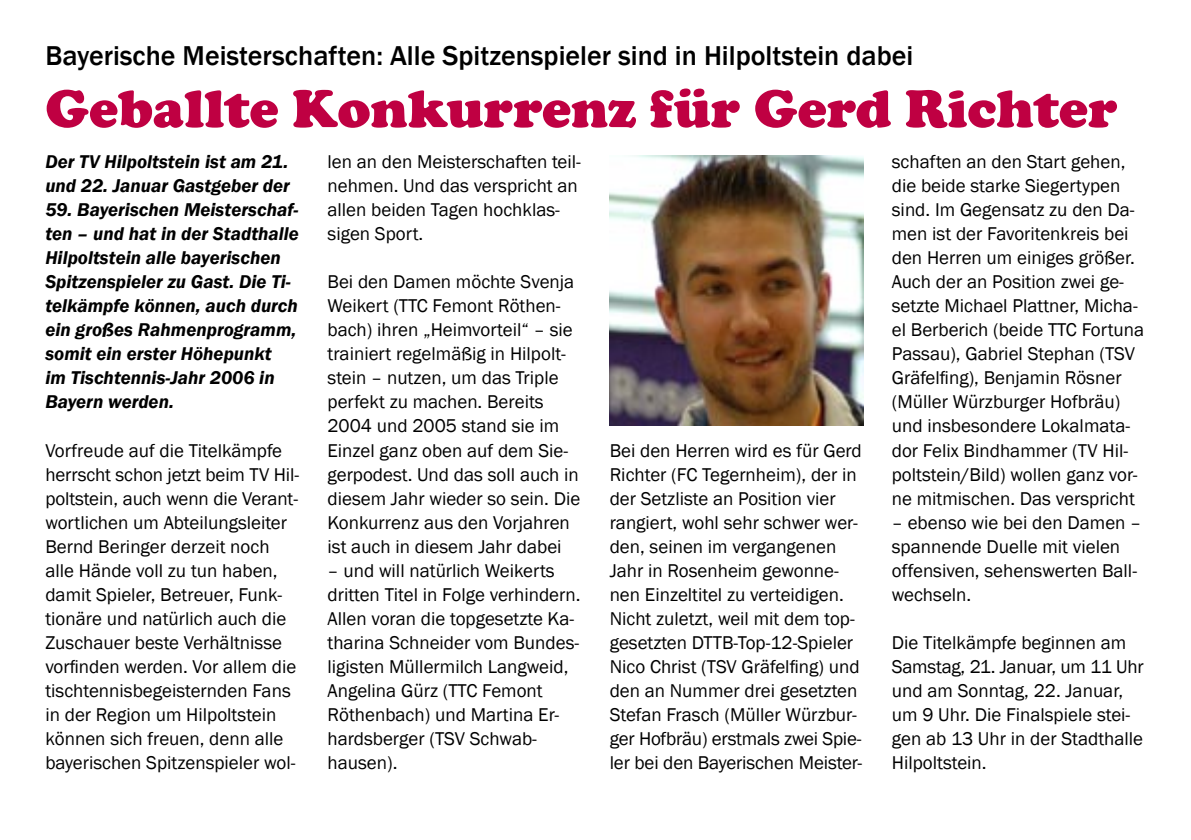
<style>
.page{position:relative;width:1191px;height:840px;background:#fff}
.page>*{position:absolute;margin:0;border:0;box-sizing:border-box;transform-origin:0 0}
.Headline{font:900 55px "Cooper";color:#bf0042}
.Stichzeile{font:500 28px "Franklin Gothic";color:#000}
.Bodytext{font:19px/24px "Franklin Gothic";color:#000}
.Vorspann{font:italic 600 19px/24px "Franklin Gothic";color:#000}
</style>
<div class="page">
<img style="left:609px;top:155px;width:254px;height:270px">
<p class="Stichzeile" style="left:45px;top:38px;width:869px">Bayerische Meisterschaften: Alle Spitzenspieler sind in Hilpoltstein dabei</p>
<p class="Headline" style="left:45px;top:76px;width:1073px">Geballte Konkurrenz für Gerd Richter</p>
<p class="Vorspann" style="left:45px;top:150px;width:246px">Der TV Hilpoltstein ist am 21. und 22. Januar Gastgeber der</p>
<p class="Vorspann" style="left:45px;top:198px;width:255px">59. Bayerischen Meisterschaf&shy;ten – und hat in der Stadthalle<br>Hilpoltstein alle bayerischen<br>Spitzenspieler zu Gast. Die Ti&shy;telkämpfe können, auch durch ein großes Rahmenprogramm, somit ein erster Höhepunkt<br>im Tischtennis-Jahr 2006 in<br>Bayern werden.</p>
<p class="Bodytext" style="left:327px;top:150px;width:255px">len an den Meisterschaften teil&shy;nehmen. Und das verspricht an allen beiden Tagen hochklas&shy;sigen Sport.</p>
<p class="Bodytext" style="left:327px;top:270px;width:254px">Bei den Damen möchte Svenja<br>Weikert (TTC Femont Röthen&shy;bach) ihren „Heimvorteil“ – sie trainiert regelmäßig in Hilpolt&shy;stein – nutzen, um das Triple perfekt zu machen. Bereits<br>2004 und 2005 stand sie im<br>Einzel ganz oben auf dem Sie&shy;gerpodest. Und das soll auch in diesem Jahr wieder so sein. Die<br>Konkurrenz aus den Vorjahren ist auch in diesem Jahr dabei</p>
<p class="Bodytext" style="left:327px;top:558px;width:254px">– und will natürlich Weikerts dritten Titel in Folge verhindern.<br>Allen voran die topgesetzte Ka&shy;tharina Schneider vom Bundes&shy;ligisten Müllermilch Langweid,<br>Angelina Gürz (TTC Femont<br>Röthenbach) und Martina Er&shy;hardsberger (TSV Schwab&shy;hausen).</p>
<p class="Bodytext" style="left:891px;top:150px;width:254px">schaften an den Start gehen, die beide starke Siegertypen sind. Im Gegensatz zu den Da&shy;men ist der Favoritenkreis bei den Herren um einiges größer.<br>Auch der an Position zwei ge&shy;setzte Michael Plattner, Micha&shy;el Berberich (beide TTC Fortuna<br>Passau), Gabriel Stephan (TSV<br>Gräfelfing), Benjamin Rösner (Müller Würzburger Hofbräu) und insbesondere Lokalmata&shy;dor Felix Bindhammer (TV Hil&shy;poltstein/Bild) wollen ganz vor&shy;ne mitmischen. Das verspricht</p>
<p class="Bodytext" style="left:891px;top:510px;width:251px">– ebenso wie bei den Damen – spannende Duelle mit vielen offensiven, sehenswerten Ball&shy;wechseln.</p>
<p class="Bodytext" style="left:891px;top:630px;width:253px">Die Titelkämpfe beginnen am<br>Samstag, 21. Januar, um 11 Uhr und am Sonntag, 22. Januar, um 9 Uhr. Die Finalspiele stei&shy;gen ab 13 Uhr in der Stadthalle<br>Hilpoltstein.</p>
<p class="Bodytext" style="left:45px;top:438px;width:255px">Vorfreude auf die Titelkämpfe herrscht schon jetzt beim TV Hil&shy;poltstein, auch wenn die Verant&shy;wortlichen um Abteilungsleiter<br>Bernd Beringer derzeit noch alle Hände voll zu tun haben, damit Spieler, Betreuer, Funk&shy;tionäre und natürlich auch die<br>Zuschauer beste Verhältnisse vorfinden werden. Vor allem die tischtennisbegeisternden Fans in der Region um Hilpoltstein können sich freuen, denn alle bayerischen Spitzenspieler wol-</p>
<p class="Bodytext" style="left:609px;top:438px;width:254px">Bei den Herren wird es für Gerd<br>Richter (FC Tegernheim), der in der Setzliste an Position vier rangiert, wohl sehr schwer wer&shy;den, seinen im vergangenen<br>Jahr in Rosenheim gewonne&shy;nen Einzeltitel zu verteidigen.<br>Nicht zuletzt, weil mit dem top&shy;gesetzten DTTB-Top-12-Spieler<br>Nico Christ (TSV Gräfelfing) und den an Nummer drei gesetzten<br>Stefan Frasch (Müller Würzbur&shy;ger Hofbräu) erstmals zwei Spie&shy;ler bei den Bayerischen Meister-</p>
</div>
